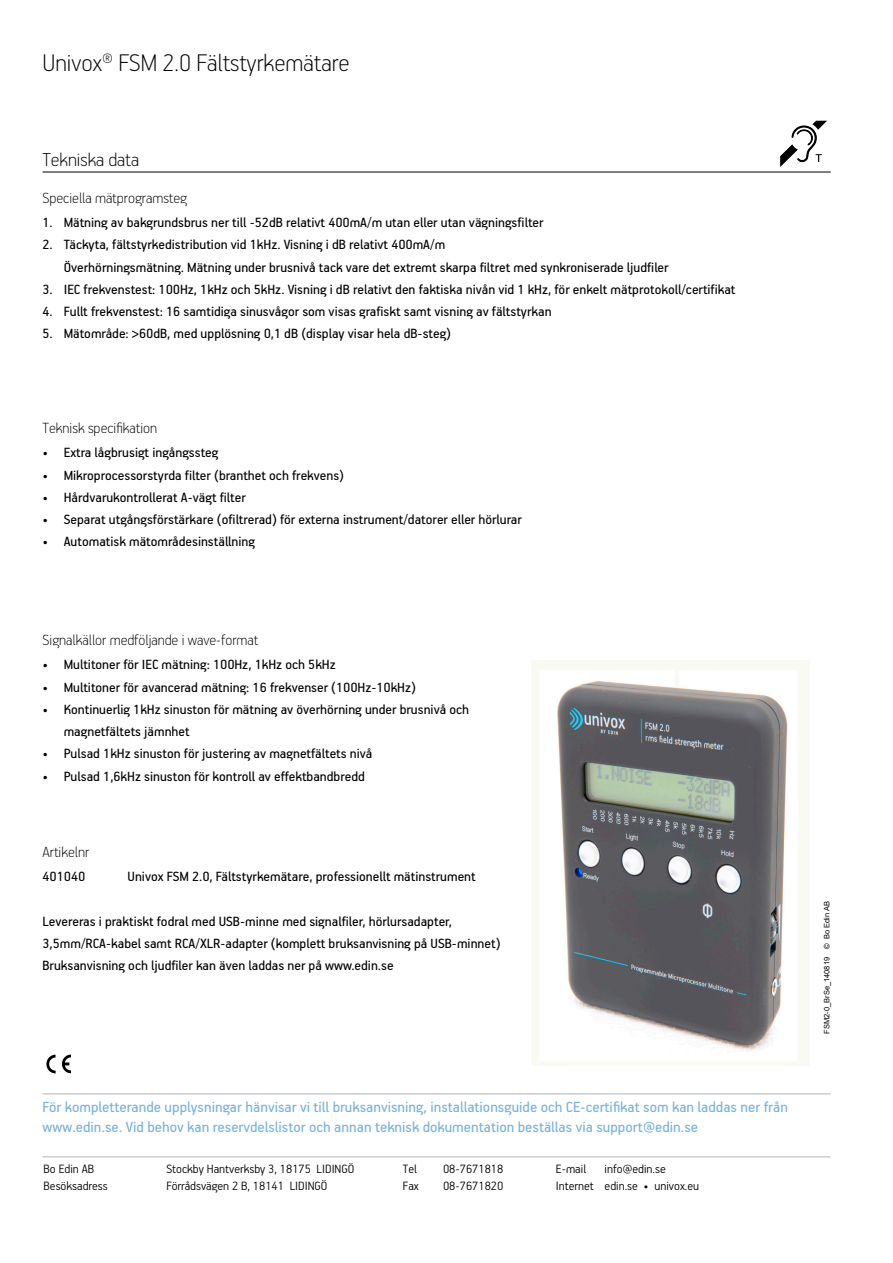
<style>
.page{position:relative;width:893px;height:1263px;background:#fff}
.page>*{position:absolute;margin:0;border:0;box-sizing:border-box;transform-origin:0 0}
.Rubrik_sid_2{font:100 27px "PF Handbook Pro";color:#000}
.Punktlista_rubrik{font:100 21px "PF Handbook Pro";color:#000}
.Tekniktext_normal{font:16.5px/19.8px "PF Handbook Pro";color:#79b2dc}
.Tekniktext_thin{font:100 16.5px "PF Handbook Pro";color:#000}
.Punktlista_normal{font:15px "PF Handbook Pro";color:#000}
.adress{font:300 13.5px "PF Handbook Pro";color:#000}
.Dok-namn_copyright{font:7.5px "Arial";color:#000}
.s1{font-weight:400}
</style>
<div class="page">
<hr style="left:43px;top:172px;width:788px;height:1px;background:#000">
<hr style="left:43px;top:1156px;width:788px;height:1px;background:#b1b3b4">
<hr style="left:43px;top:1093px;width:788px;height:1px;background:#b1b3b4">
<img style="left:46px;top:1055px;width:25px;height:19px">
<img style="left:792px;top:121px;width:35px;height:13px">
<img style="left:557px;top:670px;width:231px;height:381px">
<p class="Rubrik_sid_2" style="left:43px;top:47px;width:309px">Univox® FSM 2.0 Fältstyrkemätare</p>
<p class="Punktlista_rubrik" style="left:43px;top:147px;width:98px">Tekniska data</p>
<p class="Tekniktext_thin" style="left:43px;top:188px;width:146px">Speciella mätprogramsteg</p>
<p class="Punktlista_normal" style="left:43px;top:213px;width:502px">1. Mätning av bakgrundsbrus ner till -52dB relativt 400mA/m utan eller utan vägningsfilter</p>
<p class="Punktlista_normal" style="left:43px;top:236px;width:404px">2. Täckyta, fältstyrkedistribution vid 1kHz. Visning i dB relativt 400mA/m</p>
<p class="Punktlista_normal" style="left:64px;top:258px;width:606px">Överhörningsmätning. Mätning under brusnivå tack vare det extremt skarpa filtret med synkroniserade ljudfiler</p>
<p class="Punktlista_normal" style="left:43px;top:280px;width:694px">3. IEC frekvenstest: 100Hz, 1kHz och 5kHz. Visning i dB relativt den faktiska nivån vid 1 kHz, för enkelt mätprotokoll/certifikat</p>
<p class="Punktlista_normal" style="left:43px;top:302px;width:511px">4. Fullt frekvenstest: 16 samtidiga sinusvågor som visas grafiskt samt visning av fältstyrkan</p>
<p class="Punktlista_normal" style="left:43px;top:325px;width:410px">5. Mätområde: &gt;60dB, med upplösning 0,1 dB (display visar hela dB-steg)</p>
<p class="Tekniktext_thin" style="left:43px;top:418px;width:116px">Teknisk specifikation</p>
<p class="Punktlista_normal" style="left:43px;top:444px;width:177px">• Extra lågbrusigt ingångssteg</p>
<p class="Punktlista_normal" style="left:43px;top:466px;width:303px">• Mikroprocessorstyrda filter (branthet och frekvens)</p>
<p class="Punktlista_normal" style="left:43px;top:488px;width:205px">• Hårdvarukontrollerat A-vägt filter</p>
<p class="Punktlista_normal" style="left:43px;top:510px;width:481px">• Separat utgångsförstärkare (ofiltrerad) för externa instrument/datorer eller hörlurar</p>
<p class="Punktlista_normal" style="left:43px;top:533px;width:214px">• Automatisk mätområdesinställning</p>
<p class="Tekniktext_thin" style="left:43px;top:630px;width:217px">Signalkällor medföljande i wave-format</p>
<p class="Punktlista_normal" style="left:43px;top:656px;width:295px">• Multitoner för IEC mätning: 100Hz, 1kHz och 5kHz</p>
<p class="Punktlista_normal" style="left:43px;top:678px;width:375px">• Multitoner för avancerad mätning: 16 frekvenser (100Hz-10kHz)</p>
<p class="Punktlista_normal" style="left:43px;top:700px;width:428px">• Kontinuerlig 1kHz sinuston för mätning av överhörning under brusnivå och</p>
<p class="Punktlista_normal" style="left:64px;top:722px;width:127px">magnetfältets jämnhet</p>
<p class="Punktlista_normal" style="left:43px;top:745px;width:331px">• Pulsad 1kHz sinuston för justering av magnetfältets nivå</p>
<p class="Punktlista_normal" style="left:43px;top:767px;width:324px">• Pulsad 1,6kHz sinuston för kontroll av effektbandbredd</p>
<p class="Tekniktext_thin" style="left:43px;top:842px;width:48px">Artikelnr</p>
<p class="Punktlista_normal" style="left:43px;top:868px;width:44px">401040</p>
<p class="Punktlista_normal" style="left:128px;top:868px;width:350px">Univox FSM 2.0, Fältstyrkemätare, professionellt mätinstrument</p>
<p class="Punktlista_normal" style="left:43px;top:912px;width:411px">Levereras i praktiskt fodral med USB-minne med signalfiler, hörlursadapter,</p>
<p class="Punktlista_normal" style="left:43px;top:934px;width:459px">3,5mm/RCA-kabel samt RCA/XLR-adapter (komplett bruksanvisning på USB-minnet)</p>
<p class="Punktlista_normal" style="left:43px;top:957px;width:353px">Bruksanvisning och ljudfiler kan även laddas ner på www.edin.se</p>
<p class="Tekniktext_normal" style="left:43px;top:1096px;width:747px">För kompletterande upplysningar hänvisar vi till bruksanvisning, installationsguide och CE-certifikat som kan laddas ner från www.edin.se. Vid behov kan reservdelslistor och annan teknisk dokumentation beställas via support@edin.se</p>
<p class="adress" style="left:44px;top:1161px;width:52px">Bo Edin AB</p>
<p class="adress" style="left:44px;top:1177px;width:66px">Besöksadress</p>
<p class="adress" style="left:166px;top:1161px;width:190px">Stockby Hantverksby 3, 18175 LIDINGÖ</p>
<p class="adress" style="left:166px;top:1177px;width:163px">Förrådsvägen 2 B, 18141 LIDINGÖ</p>
<p class="adress" style="left:403px;top:1161px;width:16px">Tel</p>
<p class="adress" style="left:403px;top:1177px;width:17px">Fax</p>
<p class="adress" style="left:443px;top:1161px;width:62px">08-7671818</p>
<p class="adress" style="left:443px;top:1177px;width:62px">08-7671820</p>
<p class="adress" style="left:556px;top:1161px;width:32px">E-mail</p>
<p class="adress" style="left:556px;top:1177px;width:39px">Internet</p>
<p class="adress" style="left:605px;top:1161px;width:63px">info@edin.se</p>
<p class="adress" style="left:605px;top:1177px;width:96px">edin.se <span class="s1">•</span> univox.eu</p>
<p class="Dok-namn_copyright" style="left:822px;top:1034px;width:135px;rotate:-90deg">FSM2-0_BrSe_140819 © Bo Edin AB</p>
</div>
